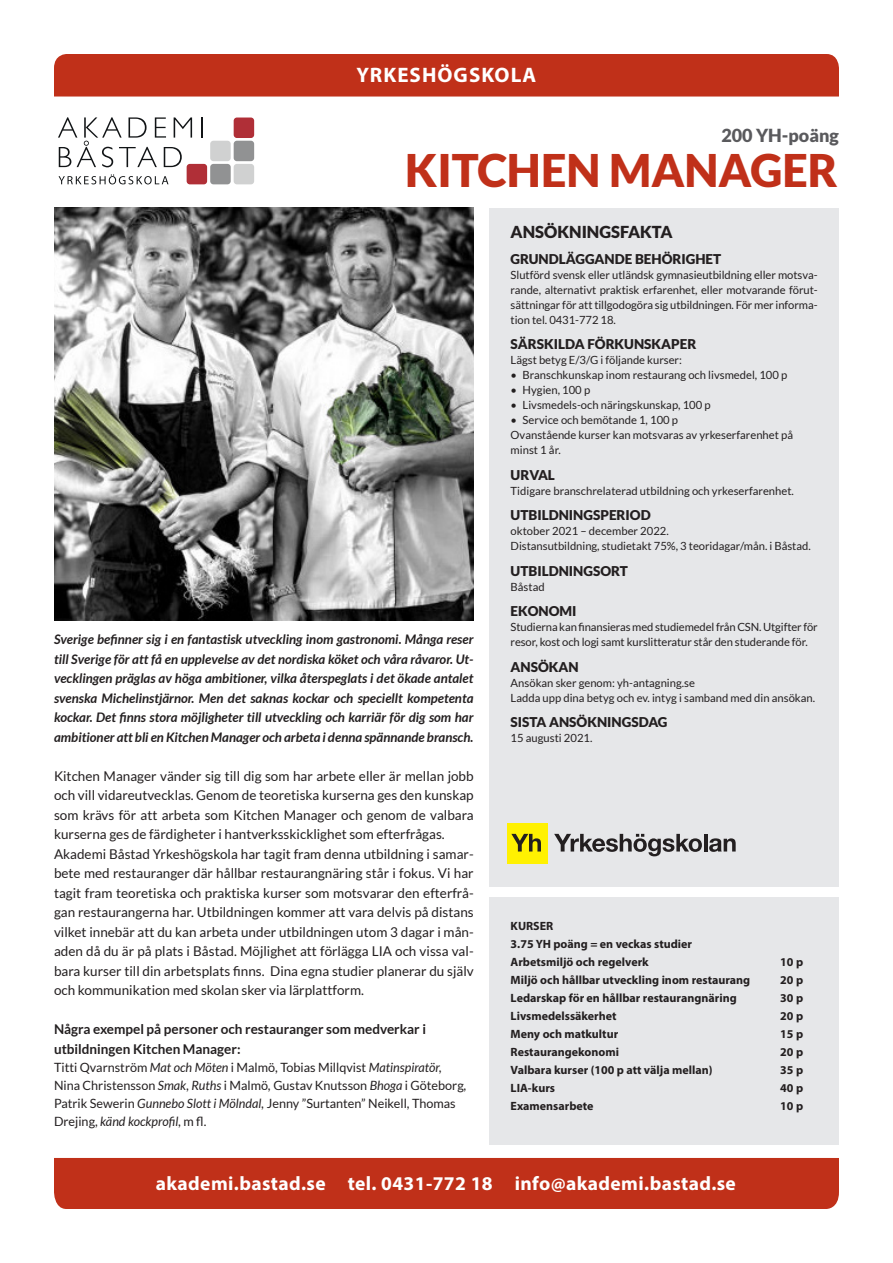
<style>
.page{position:relative;width:893px;height:1263px;background:#fff}
.page>*{position:absolute;margin:0;border:0;box-sizing:border-box;transform-origin:0 0}
.t1{font:900 45px "Lato";color:#c03019}
.t2{font:700 21px "Myriad Pro";letter-spacing:.05em;color:#fff}
.t3{font:700 19.5px "Myriad Pro";letter-spacing:.02em;color:#fff}
.t4{font:900 18px "Lato";color:#5a5a5d}
.mellanrubrik_faktaru{font:900 16.5px "Lato";color:#231f20}
.brödtext{font:13.5px/19.5px "Lato";color:#231f20;text-align:justify}
.mellanrubrik_faktaru-2{font:900 13.5px "Lato";color:#231f20}
.brödtext-2{font:700 13.5px "Lato";color:#231f20}
.brödtextfaktaruta{font:900 13.5px "Lato";color:#231f20}
.brödtext-3{font:italic 700 13.2px/19.5px "Lato";color:#231f20;text-align:justify}
.brödtext-4{font:12.75px/18px "Lato";color:#231f20}
.t5{font:700 12px "Myriad Pro";color:#231f20}
.brödtextfaktaruta-2{font:11.25px/15px "Lato";color:#231f20}
.s1{font-style:italic}
</style>
<div class="page">
<div style="left:54px;top:54px;width:785px;height:43px;background:#c03019"></div>
<div style="left:54px;top:1158px;width:785px;height:51px;background:#c03019"></div>
<svg style="left:59px;top:174px;width:109px;height:10px"></svg>
<div style="left:210px;top:141px;width:21px;height:20px;background:#d0d1d1;border-radius:3px"></div>
<div style="left:234px;top:141px;width:20px;height:20px;background:#919293;border-radius:3px"></div>
<div style="left:187px;top:164px;width:20px;height:20px;background:#b02f37;border-radius:3px"></div>
<div style="left:234px;top:118px;width:20px;height:20px;background:#b02f37;border-radius:3px"></div>
<div style="left:234px;top:164px;width:20px;height:20px;background:#d0d1d1;border-radius:3px"></div>
<div style="left:210px;top:164px;width:21px;height:20px;background:#919293;border-radius:3px"></div>
<hr style="left:201px;top:117px;width:2px;height:21px;background:#111416">
<svg style="left:58px;top:117px;width:134px;height:50px"></svg>
<div style="left:489px;top:897px;width:350px;height:248px;background:#e6e7e9"></div>
<div style="left:489px;top:208px;width:350px;height:679px;background:#e6e7e9"></div>
<img style="left:54px;top:208px;width:420px;height:413px">
<div style="left:507px;top:823px;width:41px;height:41px;background:#fff101"></div>
<svg style="left:511px;top:834px;width:30px;height:17px"></svg>
<svg style="left:554px;top:834px;width:148px;height:22px"></svg>
<hr style="left:704px;top:834px;width:3px;height:17px;background:#231f20">
<svg style="left:709px;top:838px;width:27px;height:14px"></svg>
<h2 class="t2" style="left:357px;top:61px;width:181px">YRKESHÖGSKOLA</h2>
<p class="t4" style="left:721px;top:125px;width:119px">200 YH-poäng</p>
<p class="t1" style="left:405px;top:145px;width:434px">KITCHEN MANAGER</p>
<p class="brödtext-3" style="left:54px;top:630px;width:421px">Sverige befinner sig i en fantastisk utveckling inom gastronomi. Många reser till Sverige för att få en upplevelse av det nordiska köket och våra råvaror. Ut&shy;vecklingen präglas av höga ambitioner, vilka återspeglats i det ökade antalet svenska Michelinstjärnor. Men det saknas kockar och speciellt kompetenta kockar. Det finns stora möjligheter till utveckling och karriär för dig som har ambitioner att bli en Kitchen Manager och arbeta i denna spännande bransch.</p>
<p class="brödtext" style="left:54px;top:766px;width:421px">Kitchen Manager vänder sig till dig som har arbete eller är mellan jobb och vill vidareutvecklas. Genom de teoretiska kurserna ges den kunskap som krävs för att arbeta som Kitchen Manager och genom de valbara kurserna ges de färdigheter i hantverksskicklighet som efterfrågas.</p>
<p class="brödtext" style="left:54px;top:844px;width:421px">Akademi Båstad Yrkeshögskola har tagit fram denna utbildning i samar&shy;bete med restauranger där hållbar restaurangnäring står i fokus. Vi har tagit fram teoretiska och praktiska kurser som motsvarar den efterfrå&shy;gan restaurangerna har. Utbildningen kommer att vara delvis på distans vilket innebär att du kan arbeta under utbildningen utom 3 dagar i mån&shy;aden då du är på plats i Båstad. Möjlighet att förlägga LIA och vissa val&shy;bara kurser till din arbetsplats finns. Dina egna studier planerar du själv och kommunikation med skolan sker via lärplattform.</p>
<p class="brödtext-2" style="left:54px;top:1022px;width:374px">Några exempel på personer och restauranger som medverkar i</p>
<p class="brödtext-2" style="left:54px;top:1041px;width:188px">utbildningen Kitchen Manager:</p>
<p class="brödtext-4" style="left:54px;top:1058px;width:414px">Titti Qvarnström <span class="s1">Mat och Möten</span> i Malmö, Tobias Millqvist <span class="s1">Matinspiratör, </span>Nina Christensson <span class="s1">Smak, Ruths</span> i Malmö<span class="s1">,</span> Gustav Knutsson <span class="s1">Bhoga</span> i Göteborg<span class="s1">, </span>Patrik Sewerin <span class="s1">Gunnebo Slott i Mölndal,</span> Jenny ”Surtanten” Neikell, Thomas Drejing, <span class="s1">känd kockprofil,</span> m fl.</p>
<p class="mellanrubrik_faktaru" style="left:511px;top:223px;width:164px">ANSÖKNINGSFAKTA</p>
<p class="mellanrubrik_faktaru-2" style="left:511px;top:251px;width:212px">GRUNDLÄGGANDE BEHÖRIGHET</p>
<p class="brödtextfaktaruta-2" style="left:511px;top:267px;width:309px;text-align:justify">Slutförd svensk eller utländsk gymnasieutbildning eller motsva&shy;rande, alternativt praktisk erfarenhet, eller motvarande förut&shy;sättningar för att tillgodogöra sig utbildningen. För mer informa&shy;tion tel. 0431-772 18.</p>
<p class="mellanrubrik_faktaru-2" style="left:511px;top:336px;width:187px">SÄRSKILDA FÖRKUNSKAPER</p>
<p class="brödtextfaktaruta-2" style="left:511px;top:353px;width:173px">Lägst betyg E/3/G i följande kurser:</p>
<p class="brödtextfaktaruta-2" style="left:511px;top:368px;width:278px">• Branschkunskap inom restaurang och livsmedel, 100 p</p>
<p class="brödtextfaktaruta-2" style="left:511px;top:383px;width:81px">• Hygien, 100 p</p>
<p class="brödtextfaktaruta-2" style="left:511px;top:398px;width:202px">• Livsmedels-och näringskunskap, 100 p</p>
<p class="brödtextfaktaruta-2" style="left:511px;top:413px;width:169px">• Service och bemötande 1, 100 p</p>
<p class="brödtextfaktaruta-2" style="left:511px;top:428px;width:284px">Ovanstående kurser kan motsvaras av yrkeserfarenhet på minst 1 år.</p>
<p class="mellanrubrik_faktaru-2" style="left:511px;top:467px;width:46px">URVAL</p>
<p class="brödtextfaktaruta-2" style="left:511px;top:483px;width:285px">Tidigare branschrelaterad utbildning och yrkeserfarenhet.</p>
<p class="mellanrubrik_faktaru-2" style="left:511px;top:507px;width:142px">UTBILDNINGSPERIOD</p>
<p class="brödtextfaktaruta-2" style="left:511px;top:524px;width:160px">oktober 2021 – december 2022.</p>
<p class="brödtextfaktaruta-2" style="left:511px;top:539px;width:302px">Distansutbildning, studietakt 75%, 3 teoridagar/mån. i Båstad.</p>
<p class="brödtextfaktaruta" style="left:511px;top:563px;width:119px">UTBILDNINGSORT</p>
<p class="brödtextfaktaruta-2" style="left:511px;top:579px;width:36px">Båstad</p>
<p class="mellanrubrik_faktaru-2" style="left:511px;top:603px;width:67px">EKONOMI</p>
<p class="brödtextfaktaruta-2" style="left:511px;top:620px;width:309px">Studierna kan finansieras med studiemedel från CSN. Utgifter för resor, kost och logi samt kurslitteratur står den studerande för.</p>
<p class="mellanrubrik_faktaru-2" style="left:511px;top:659px;width:70px">ANSÖKAN</p>
<p class="brödtextfaktaruta-2" style="left:511px;top:675px;width:186px">Ansökan sker genom: yh-antagning.se</p>
<p class="brödtextfaktaruta-2" style="left:511px;top:690px;width:306px">Ladda upp dina betyg och ev. intyg i samband med din ansökan.</p>
<p class="mellanrubrik_faktaru-2" style="left:511px;top:714px;width:158px">SISTA ANSÖKNINGSDAG</p>
<p class="brödtextfaktaruta-2" style="left:511px;top:731px;width:83px">15 augusti 2021.</p>
<p class="t5" style="left:511px;top:918px;width:44px">KURSER</p>
<p class="t5" style="left:511px;top:936px;width:183px">3.75 YH poäng = en veckas studier</p>
<p class="t5" style="left:511px;top:954px;width:140px">Arbetsmiljö och regelverk</p>
<p class="t5" style="left:780px;top:954px;width:24px">10 p</p>
<p class="t5" style="left:511px;top:972px;width:241px">Miljö och hållbar utveckling inom restaurang</p>
<p class="t5" style="left:780px;top:972px;width:24px">20 p</p>
<p class="t5" style="left:511px;top:990px;width:228px">Ledarskap för en hållbar restaurangnäring</p>
<p class="t5" style="left:780px;top:990px;width:24px">30 p</p>
<p class="t5" style="left:511px;top:1008px;width:107px">Livsmedelssäkerhet</p>
<p class="t5" style="left:780px;top:1008px;width:24px">20 p</p>
<p class="t5" style="left:511px;top:1026px;width:109px">Meny och matkultur</p>
<p class="t5" style="left:780px;top:1026px;width:24px">15 p</p>
<p class="t5" style="left:511px;top:1044px;width:110px">Restaurangekonomi</p>
<p class="t5" style="left:780px;top:1044px;width:24px">20 p</p>
<p class="t5" style="left:511px;top:1062px;width:203px">Valbara kurser (100 p att välja mellan)</p>
<p class="t5" style="left:780px;top:1062px;width:24px">35 p</p>
<p class="t5" style="left:511px;top:1080px;width:46px">LIA-kurs</p>
<p class="t5" style="left:780px;top:1080px;width:24px">40 p</p>
<p class="t5" style="left:511px;top:1098px;width:84px">Examensarbete</p>
<p class="t5" style="left:780px;top:1098px;width:24px">10 p</p>
<h3 class="t3" style="left:156px;top:1171px;width:582px">akademi.bastad.se tel. 0431-772 18 info@akademi.bastad.se</h3>
</div>
